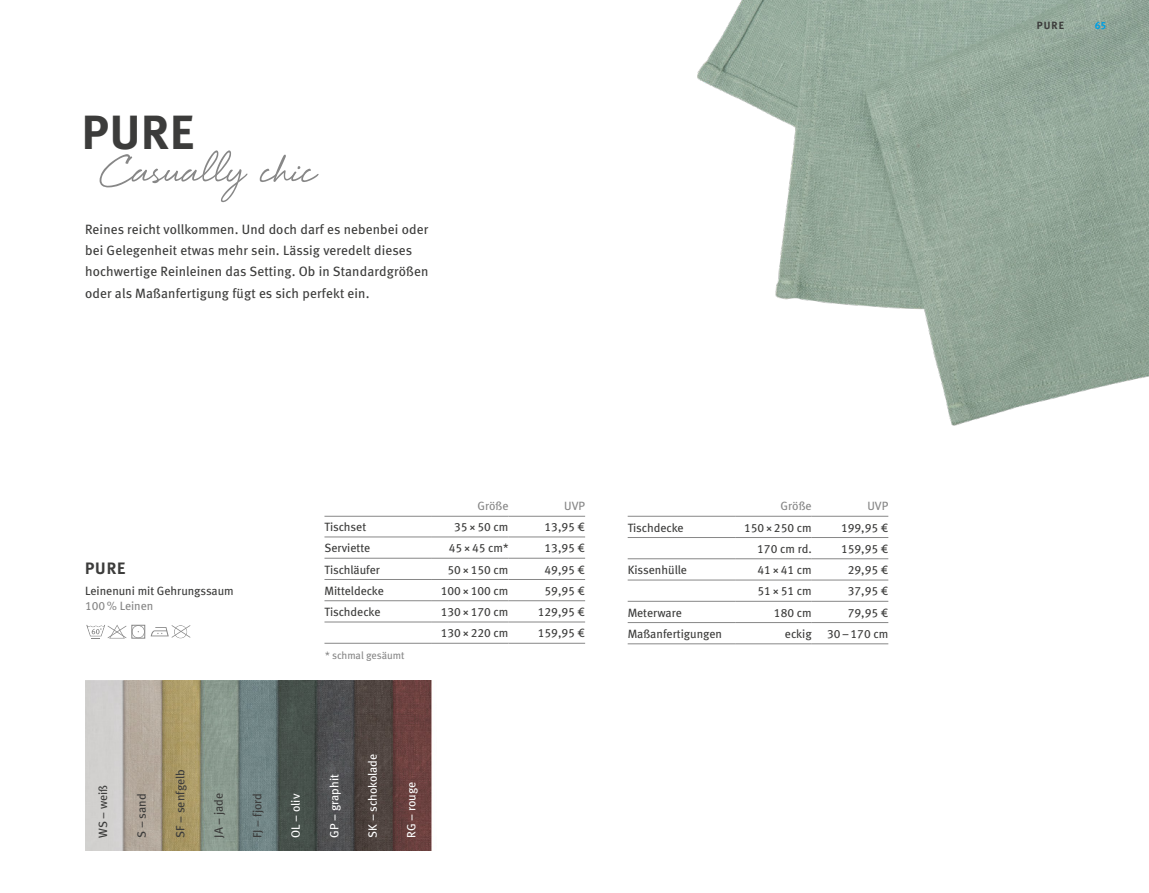
<style>
.page{position:relative;width:1149px;height:893px;background:#fff}
.page>*{position:absolute;margin:0;border:0;box-sizing:border-box;transform-origin:0 0}
.t1{font:72px "Eye Catching";color:#878787}
.t2{font:48px "Meta Bold LF";color:#3c3c3b}
.t3{font:16.5px "Meta Bold LF";color:#3c3c3b}
.t4{font:13.5px/21.3px "Meta Book LF";letter-spacing:.01em;color:#3c3c3b}
.t5{font:12px "Meta Book LF";color:#3c3c3b}
.t6{font:12px "Meta Book LF";color:#fff}
.t7{font:12px "Meta Book LF";color:#878787}
.t8{font:10.5px "Meta Book LF";color:#878787}
.t9{font:10.5px "Meta Bold LF";color:#3c3c3b}
.t10{font:10.5px "Meta Bold LF";color:#009fe3}
</style>
<div class="page">
<img style="left:85px;top:680px;width:347px;height:170px">
<img style="left:697px;top:0;width:451px;height:426px">
<svg style="left:86px;top:625px;width:40px;height:14px"></svg>
<svg style="left:131px;top:624px;width:15px;height:15px"></svg>
<div style="left:131px;top:625px;width:14px;height:13px;border:1px solid #878787"></div>
<svg style="left:132px;top:625px;width:13px;height:13px"></svg>
<svg style="left:151px;top:625px;width:39px;height:13px"></svg>
<hr style="left:627px;top:516px;width:108px;height:1px;background:#878787">
<hr style="left:735px;top:516px;width:76px;height:1px;background:#878787">
<hr style="left:811px;top:516px;width:77px;height:1px;background:#878787">
<hr style="left:627px;top:537px;width:108px;height:1px;background:#878787">
<hr style="left:735px;top:537px;width:76px;height:1px;background:#878787">
<hr style="left:811px;top:537px;width:77px;height:1px;background:#878787">
<hr style="left:627px;top:558px;width:108px;height:1px;background:#878787">
<hr style="left:735px;top:558px;width:76px;height:1px;background:#878787">
<hr style="left:811px;top:558px;width:77px;height:1px;background:#878787">
<hr style="left:627px;top:580px;width:108px;height:1px;background:#878787">
<hr style="left:735px;top:580px;width:76px;height:1px;background:#878787">
<hr style="left:811px;top:580px;width:77px;height:1px;background:#878787">
<hr style="left:627px;top:601px;width:108px;height:1px;background:#878787">
<hr style="left:735px;top:601px;width:76px;height:1px;background:#878787">
<hr style="left:811px;top:601px;width:77px;height:1px;background:#878787">
<hr style="left:627px;top:622px;width:108px;height:1px;background:#878787">
<hr style="left:627px;top:644px;width:108px;height:1px;background:#878787">
<hr style="left:735px;top:622px;width:76px;height:1px;background:#878787">
<hr style="left:811px;top:622px;width:77px;height:1px;background:#878787">
<hr style="left:735px;top:644px;width:76px;height:1px;background:#878787">
<hr style="left:811px;top:644px;width:77px;height:1px;background:#878787">
<hr style="left:324px;top:516px;width:108px;height:1px;background:#878787">
<hr style="left:432px;top:516px;width:76px;height:1px;background:#878787">
<hr style="left:508px;top:516px;width:77px;height:1px;background:#878787">
<hr style="left:324px;top:537px;width:108px;height:1px;background:#878787">
<hr style="left:432px;top:537px;width:76px;height:1px;background:#878787">
<hr style="left:508px;top:537px;width:77px;height:1px;background:#878787">
<hr style="left:324px;top:558px;width:108px;height:1px;background:#878787">
<hr style="left:432px;top:558px;width:76px;height:1px;background:#878787">
<hr style="left:508px;top:558px;width:77px;height:1px;background:#878787">
<hr style="left:324px;top:579px;width:108px;height:1px;background:#878787">
<hr style="left:432px;top:579px;width:76px;height:1px;background:#878787">
<hr style="left:508px;top:579px;width:77px;height:1px;background:#878787">
<hr style="left:324px;top:600px;width:108px;height:1px;background:#878787">
<hr style="left:432px;top:600px;width:76px;height:1px;background:#878787">
<hr style="left:508px;top:600px;width:77px;height:1px;background:#878787">
<hr style="left:324px;top:622px;width:108px;height:1px;background:#878787">
<hr style="left:432px;top:622px;width:76px;height:1px;background:#878787">
<hr style="left:508px;top:622px;width:77px;height:1px;background:#878787">
<hr style="left:324px;top:643px;width:108px;height:1px;background:#878787">
<hr style="left:432px;top:643px;width:76px;height:1px;background:#878787">
<hr style="left:508px;top:643px;width:77px;height:1px;background:#878787">
<h2 class="t2" style="left:82px;top:104px;width:114px">PURE</h2>
<h1 class="t1" style="left:103px;top:141px;width:214px">Casually chic</h1>
<p class="t4" style="left:85px;top:218px;width:344px">Reines reicht vollkommen. Und doch darf es nebenbei oder bei Gelegenheit etwas mehr sein. Lässig veredelt dieses hochwertige Reinleinen das Setting. Ob in Standardgrößen oder als Maßanfertigung fügt es sich perfekt ein.</p>
<h3 class="t3" style="left:85px;top:558px;width:42px">PURE</h3>
<p class="t5" style="left:85px;top:584px;width:150px">Leinenuni mit Gehrungssaum</p>
<p class="t7" style="left:85px;top:599px;width:70px">100% Leinen</p>
<p class="t7" style="left:477px;top:499px;width:33px">Größe</p>
<p class="t7" style="left:564px;top:499px;width:22px">UVP</p>
<p class="t5" style="left:324px;top:520px;width:43px">Tischset</p>
<p class="t5" style="left:454px;top:520px;width:56px">35×50 cm</p>
<p class="t5" style="left:544px;top:520px;width:42px">13,95 €</p>
<p class="t5" style="left:324px;top:541px;width:47px">Serviette</p>
<p class="t5" style="left:448px;top:541px;width:61px">45×45 cm*</p>
<p class="t5" style="left:544px;top:541px;width:42px">13,95 €</p>
<p class="t5" style="left:324px;top:562px;width:57px">Tischläufer</p>
<p class="t5" style="left:447px;top:562px;width:62px">50×150 cm</p>
<p class="t5" style="left:544px;top:562px;width:42px">49,95 €</p>
<p class="t5" style="left:324px;top:584px;width:61px">Mitteldecke</p>
<p class="t5" style="left:440px;top:584px;width:69px">100×100 cm</p>
<p class="t5" style="left:544px;top:584px;width:42px">59,95 €</p>
<p class="t5" style="left:324px;top:605px;width:57px">Tischdecke</p>
<p class="t5" style="left:440px;top:605px;width:69px">130×170 cm</p>
<p class="t5" style="left:537px;top:605px;width:49px">129,95 €</p>
<p class="t5" style="left:440px;top:626px;width:69px">130×220 cm</p>
<p class="t5" style="left:537px;top:626px;width:49px">159,95 €</p>
<p class="t8" style="left:325px;top:649px;width:81px">* schmal gesäumt</p>
<p class="t5" style="left:96px;top:838px;width:55px;rotate:-90deg">WS – weiß</p>
<p class="t5" style="left:135px;top:838px;width:45px;rotate:-90deg">S – sand</p>
<p class="t5" style="left:173px;top:838px;width:70px;rotate:-90deg">SF – senfgelb</p>
<p class="t5" style="left:211px;top:838px;width:46px;rotate:-90deg">JA – jade</p>
<p class="t5" style="left:250px;top:838px;width:46px;rotate:-90deg">FJ – fjord</p>
<p class="t6" style="left:288px;top:838px;width:45px;rotate:-90deg">OL – oliv</p>
<p class="t6" style="left:327px;top:838px;width:65px;rotate:-90deg">GP – graphit</p>
<p class="t6" style="left:365px;top:838px;width:85px;rotate:-90deg">SK – schokolade</p>
<p class="t6" style="left:404px;top:838px;width:57px;rotate:-90deg">RG – rouge</p>
<p class="t7" style="left:780px;top:499px;width:33px">Größe</p>
<p class="t7" style="left:867px;top:499px;width:22px">UVP</p>
<p class="t5" style="left:627px;top:520px;width:57px">Tischdecke</p>
<p class="t5" style="left:743px;top:520px;width:69px">150×250 cm</p>
<p class="t5" style="left:840px;top:520px;width:49px">199,95 €</p>
<p class="t5" style="left:757px;top:542px;width:56px">170 cm rd.</p>
<p class="t5" style="left:840px;top:542px;width:49px">159,95 €</p>
<p class="t5" style="left:627px;top:563px;width:61px">Kissenhülle</p>
<p class="t5" style="left:757px;top:563px;width:56px">41×41 cm</p>
<p class="t5" style="left:847px;top:563px;width:42px">29,95 €</p>
<p class="t5" style="left:757px;top:584px;width:56px">51×51 cm</p>
<p class="t5" style="left:847px;top:584px;width:42px">37,95 €</p>
<p class="t5" style="left:627px;top:605px;width:56px">Meterware</p>
<p class="t5" style="left:773px;top:605px;width:39px">180 cm</p>
<p class="t5" style="left:847px;top:605px;width:42px">79,95 €</p>
<p class="t5" style="left:627px;top:627px;width:96px">Maßanfertigungen</p>
<p class="t5" style="left:784px;top:627px;width:28px">eckig</p>
<p class="t5" style="left:826px;top:627px;width:63px">30–170 cm</p>
<p class="t9" style="left:1036px;top:20px;width:29px">PURE</p>
<p class="t10" style="left:1094px;top:20px;width:13px">65</p>
</div>
